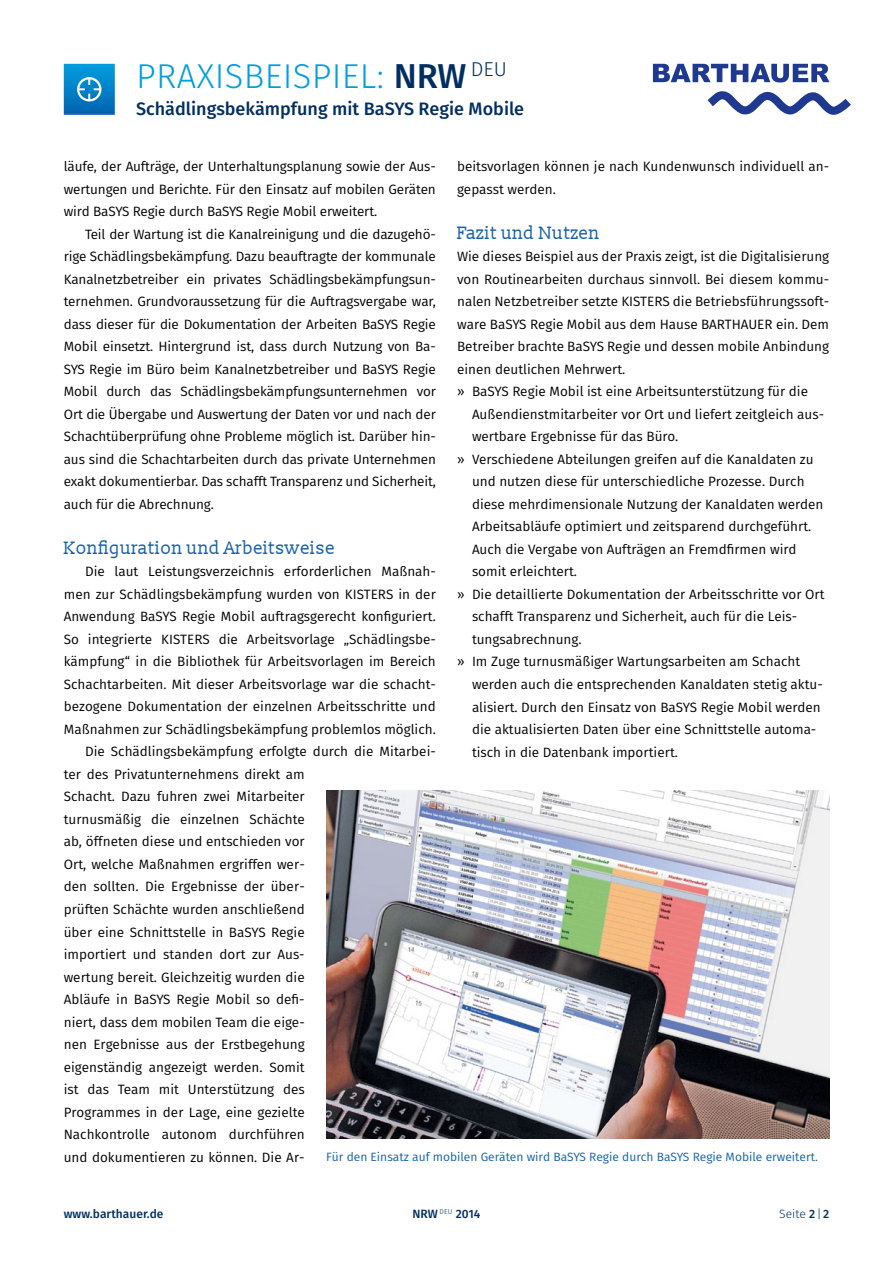
<style>
.page{position:relative;width:893px;height:1263px;background:#fff}
.page>*{position:absolute;margin:0;border:0;box-sizing:border-box;transform-origin:0 0}
.t1{font:300 34.5px "Fira Sans";letter-spacing:.01em;color:#009ddf}
.t2{font:18px "Slabo 13 px";color:#1560ab}
.t3{font:500 18px "Fira Sans";color:#002e63}
.t4{font:13.5px/22.5px "Fira Sans";color:#000;text-align:justify}
.t5{font:12px "Fira Sans";color:#1560ab}
.t6{font:500 12px "Fira Sans";color:#002e63}
.t7{font:300 12px "Fira Sans";color:#002e63}
.s1{font-weight:500;color:#002e63}
.s2{font-weight:300}
.s3{font-weight:500}
</style>
<div class="page">
<img style="left:326px;top:790px;width:503px;height:349px">
<svg style="left:653px;top:64px;width:198px;height:51px"></svg>
<svg style="left:64px;top:64px;width:51px;height:51px;background:#168bcb"></svg>
<h1 class="t1" style="left:136px;top:51px;width:372px">PRAXISBEISPIEL: <span class="s1">NRW</span> <sup>DEU</sup></h1>
<h2 class="t3" style="left:136px;top:94px;width:390px">Schädlingsbekämpfung mit BaSYS Regie Mobile</h2>
<p class="t4" style="left:64px;top:155px;width:374px">läufe, der Aufträge, der U nterhaltungsplanung sowie der Aus&shy;wertungen und Berichte. Für den Einsatz auf mobilen Geräten wird BaSYS Regie durch BaSYS Regie Mobil erweitert.</p>
<p class="t4" style="left:64px;top:223px;width:374px;text-indent:21px">Teil der Wartung ist die Kanalreinigung und die dazugehö&shy;rige Schädlingsbekämpfung. Dazu beauftragte der kommunale Kanalnetzbetreiber ein privates Schädlingsbekämpfungsun&shy;ternehmen. Grundvoraussetzung für die Auftragsvergabe war, dass dieser für die Dokumentation der Arbeiten BaSYS Regie Mobil einsetzt. Hintergrund ist, dass durch N utzung von Ba-SYS Regie im Büro beim Kanalnetzbetreiber und BaSYS Regie Mobil durch das Schädlingsbekämpfungsunternehmen vor Ort die Übergabe und Auswertung der Daten vor und nach der Schachtüberprüfung ohne Probleme möglich ist. Darüber hin&shy;aus sind die Schachtarbeiten durch das private U nternehmen exakt dokumentierbar. Das schafft Transparenz und Sicherheit, auch für die Abrechnung.</p>
<h2 class="t2" style="left:64px;top:537px;width:273px">Konfiguration und Arbeitsweise</h2>
<p class="t4" style="left:64px;top:560px;width:374px;text-indent:21px">Die laut Leistungsverzeichnis erforderlichen Maßnah&shy;men zur Schädlingsbekämpfung wurden von KISTERS</p>
<p class="t4" style="left:457px;top:155px;width:374px">beitsvorlagen können je nach Kundenwunsch individuell an&shy;gepasst werden.</p>
<h2 class="t2" style="left:457px;top:222px;width:144px">Fazit und Nutzen</h2>
<p class="t4" style="left:457px;top:245px;width:374px">Wie dieses Beispiel aus der Praxis zeigt, ist die Digitalisierung von Routinearbeiten durchaus sinnvoll. Bei diesem kommu&shy;nalen N etzbetreiber setzte KISTERS</p>
<p class="t4" style="left:457px;top:290px;width:374px;text-indent:216px">die Betriebsführungssoft&shy;ware BaSYS Regie Mobil aus dem Hause BARTHAUER</p>
<p class="t4" style="left:457px;top:313px;width:374px;text-align:left;text-indent:319px">ein. Dem Betreiber brachte BaSYS Regie und dessen mobile Anbindung einen deutlichen Mehrwert.<br>» BaSYS Regie Mobil ist eine Arbeitsunterstützung für die</p>
<p class="t4" style="left:472px;top:403px;width:354px">Außendienstmitarbeiter vor Ort und liefert zeitgleich aus-</p>
<p class="t4" style="left:472px;top:425px;width:208px">wertbare E rgebnisse für das Büro.</p>
<p class="t4" style="left:457px;top:448px;width:358px">» Verschiedene Abteilungen greifen auf die Kanaldaten zu</p>
<p class="t4" style="left:472px;top:470px;width:334px">und nutzen diese für unterschiedliche Prozesse. Durch</p>
<p class="t4" style="left:472px;top:493px;width:353px">diese mehrdimensionale N utzung der Kanaldaten werden</p>
<p class="t4" style="left:472px;top:515px;width:341px">Arbeitsabläufe optimiert und zeitsparend durchgeführt.</p>
<p class="t4" style="left:472px;top:538px;width:326px">Auch die Vergabe von Aufträgen an Fremdfirmen wird</p>
<p class="t4" style="left:472px;top:560px;width:107px">somit erleichtert.</p>
<p class="t4" style="left:457px;top:583px;width:369px">» Die detaillierte Dokumentation der Arbeitsschritte vor Ort</p>
<p class="t4" style="left:472px;top:605px;width:327px">schafft Transparenz und Sicherheit, auch für die Leis-</p>
<p class="t4" style="left:472px;top:628px;width:111px">tungsabrechnung.</p>
<p class="t4" style="left:457px;top:650px;width:345px">» I m Zuge turnusmäßiger Wartungsarbeiten am Schacht</p>
<p class="t4" style="left:472px;top:673px;width:352px">werden auch die entsprechenden Kanaldaten stetig aktu-</p>
<p class="t4" style="left:472px;top:695px;width:350px">alisiert. Durch den Einsatz von BaSYS Regie Mobil werden</p>
<p class="t4" style="left:472px;top:718px;width:346px">die aktualisierten Daten über eine Schnittstelle automa-</p>
<p class="t4" style="left:472px;top:740px;width:207px">tisch in die Datenbank importiert.</p>
<p class="t4" style="left:64px;top:583px;width:374px;text-indent:335px">in der Anwendung BaSYS Regie Mobil auftragsgerecht konfiguriert.<br>So integrierte KISTERS</p>
<p class="t4" style="left:219px;top:628px;width:219px">die Arbeitsvorlage „Schädlingsbe-</p>
<p class="t4" style="left:64px;top:650px;width:374px">kämpfung“ in die Bibliothek für Arbeitsvorlagen im Bereich</p>
<p class="t4" style="left:64px;top:673px;width:374px">Schachtarbeiten. Mit dieser Arbeitsvorlage war die schacht-</p>
<p class="t4" style="left:64px;top:695px;width:374px">bezogene Dokumentation der einzelnen Arbeitsschritte und</p>
<p class="t4" style="left:64px;top:718px;width:374px">Maßnahmen zur Schädlingsbekämpfung problemlos möglich.</p>
<p class="t4" style="left:85px;top:740px;width:352px">Die Schädlingsbekämpfung erfolgte durch die Mitarbei-</p>
<p class="t4" style="left:64px;top:763px;width:242px">ter des Privatunternehmens direkt am</p>
<p class="t4" style="left:64px;top:785px;width:242px">Schacht. Dazu fuhren zwei Mitarbeiter</p>
<p class="t4" style="left:64px;top:808px;width:242px">turnusmäßig die einzelnen Schächte</p>
<p class="t4" style="left:64px;top:830px;width:242px">ab, öffneten diese und entschieden vor</p>
<p class="t4" style="left:64px;top:853px;width:242px">Ort, welche Maßnahmen ergriffen wer-</p>
<p class="t4" style="left:64px;top:875px;width:242px">den sollten. Die Ergebnisse der über-</p>
<p class="t4" style="left:64px;top:898px;width:242px">prüften Schächte wurden anschließend</p>
<p class="t4" style="left:64px;top:920px;width:242px">über eine Schnittstelle in BaSYS Regie</p>
<p class="t4" style="left:64px;top:943px;width:242px">importiert und standen dort zur Aus-</p>
<p class="t4" style="left:64px;top:965px;width:242px">wertung bereit. Gleichzeitig wurden die</p>
<p class="t4" style="left:64px;top:988px;width:242px">Abläufe in BaSYS Regie Mobil so defi-</p>
<p class="t4" style="left:64px;top:1010px;width:242px">niert, dass dem mobilen Team die eige-</p>
<p class="t4" style="left:64px;top:1033px;width:242px">nen Ergebnisse aus der Erstbegehung</p>
<p class="t4" style="left:64px;top:1055px;width:242px">eigenständig angezeigt werden. Somit</p>
<p class="t4" style="left:64px;top:1078px;width:242px">ist das Team mit U nterstützung des</p>
<p class="t4" style="left:64px;top:1100px;width:242px">Programmes in der Lage, eine gezielte</p>
<p class="t4" style="left:64px;top:1123px;width:242px">Nachkontrolle autonom durchführen</p>
<p class="t4" style="left:64px;top:1145px;width:242px">und dokumentieren zu können. Die Ar-</p>
<p class="t5" style="left:326px;top:1148px;width:493px">Für den Einsatz auf mobilen Geräten wird BaSYS Regie durch BaSYS Regie Mobile erweitert.</p>
<p class="t6" style="left:64px;top:1204px;width:101px">www.barthauer.de</p>
<p class="t6" style="left:412px;top:1204px;width:222px">NRW <sup>DEU</sup> 2014 <span class="s2">S</span></p>
<p class="t7" style="left:786px;top:1205px;width:45px">EITE <span class="s3">2</span>|<span class="s3">2</span></p>
</div>
